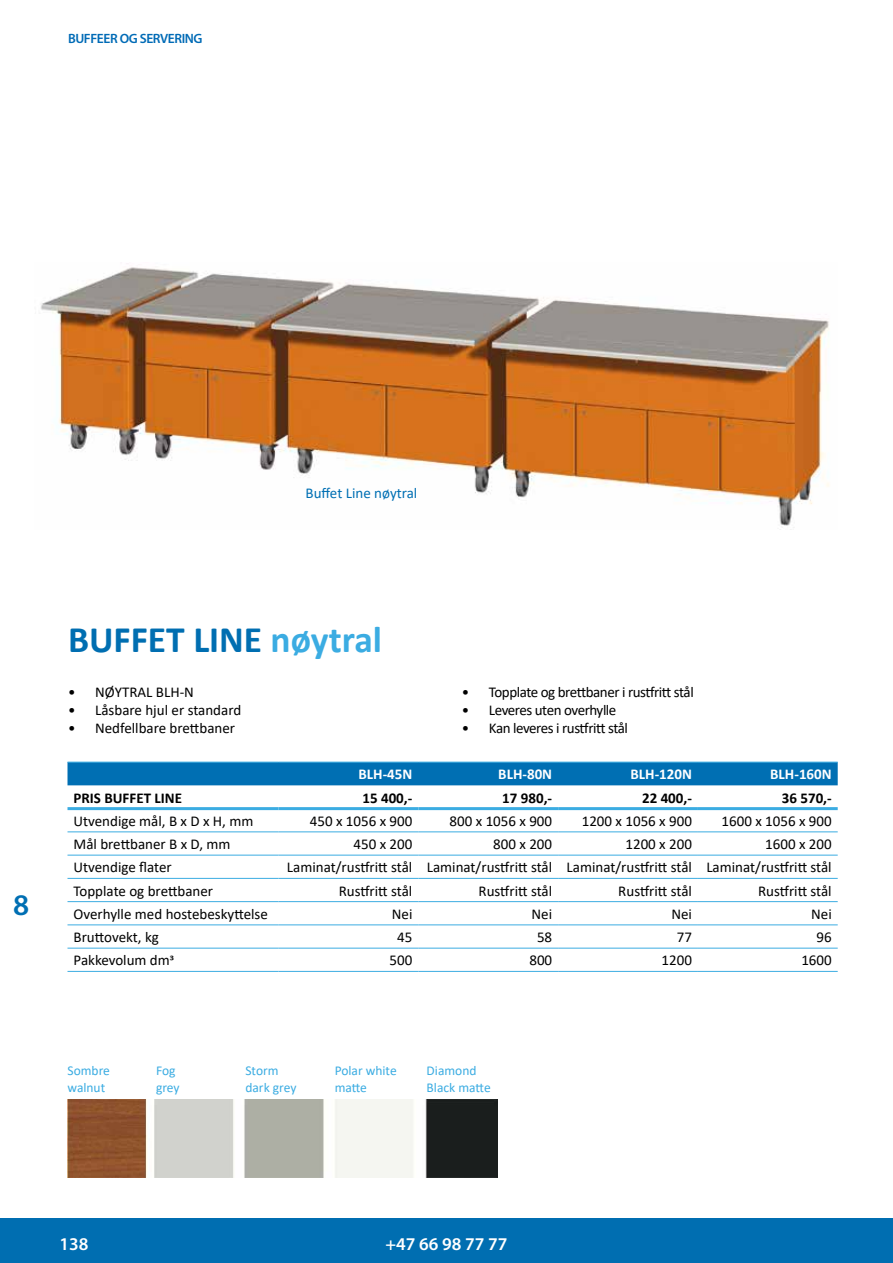
<style>
.page{position:relative;width:893px;height:1263px;background:#fff}
.page>*{position:absolute;margin:0;border:0;box-sizing:border-box;transform-origin:0 0}
.t1{font:700 37.5px "Calibri";color:#006eb1}
.t2{font:600 30px "Myriad Pro";color:#006fb3}
.t3{font:600 18px "Myriad Pro";color:#fff}
.t4{font:15px "Calibri";color:#000}
.t5{font:15px "Calibri";letter-spacing:-.03em;color:#000}
.t6{font:700 15px "Calibri";color:#000}
.t7{font:700 15px "Calibri";color:#fff}
.t8{font:15px "Calibri";color:#006fb3}
.t9{font:13.5px/16.2px "Calibri";color:#3bace2}
.t10{font:600 13.5px "Myriad Pro";letter-spacing:-.03em;color:#006bb6}
.s1{color:#3bace2}
</style>
<div class="page">
<div style="left:0;top:1218px;width:893px;height:45px;background:#006eb1"></div>
<img style="left:40px;top:263px;width:789px;height:267px">
<div style="left:68px;top:763px;width:770px;height:22px;background:#006fb3"></div>
<hr style="left:68px;top:831px;width:211px;height:1px;background:#3bace2">
<hr style="left:279px;top:831px;width:139px;height:1px;background:#3bace2">
<hr style="left:418px;top:831px;width:140px;height:1px;background:#3bace2">
<hr style="left:558px;top:831px;width:140px;height:1px;background:#3bace2">
<hr style="left:698px;top:831px;width:140px;height:1px;background:#3bace2">
<hr style="left:68px;top:855px;width:211px;height:1px;background:#3bace2">
<hr style="left:279px;top:855px;width:139px;height:1px;background:#3bace2">
<hr style="left:418px;top:855px;width:140px;height:1px;background:#3bace2">
<hr style="left:558px;top:855px;width:140px;height:1px;background:#3bace2">
<hr style="left:698px;top:855px;width:140px;height:1px;background:#3bace2">
<hr style="left:68px;top:878px;width:211px;height:1px;background:#3bace2">
<hr style="left:279px;top:878px;width:139px;height:1px;background:#3bace2">
<hr style="left:418px;top:878px;width:140px;height:1px;background:#3bace2">
<hr style="left:558px;top:878px;width:140px;height:1px;background:#3bace2">
<hr style="left:698px;top:878px;width:140px;height:1px;background:#3bace2">
<hr style="left:68px;top:901px;width:211px;height:1px;background:#3bace2">
<hr style="left:279px;top:901px;width:139px;height:1px;background:#3bace2">
<hr style="left:418px;top:901px;width:140px;height:1px;background:#3bace2">
<hr style="left:558px;top:901px;width:140px;height:1px;background:#3bace2">
<hr style="left:698px;top:901px;width:140px;height:1px;background:#3bace2">
<hr style="left:68px;top:924px;width:211px;height:1px;background:#3bace2">
<hr style="left:279px;top:924px;width:139px;height:1px;background:#3bace2">
<hr style="left:418px;top:924px;width:140px;height:1px;background:#3bace2">
<hr style="left:558px;top:924px;width:140px;height:1px;background:#3bace2">
<hr style="left:698px;top:924px;width:140px;height:1px;background:#3bace2">
<hr style="left:68px;top:948px;width:211px;height:1px;background:#3bace2">
<hr style="left:279px;top:948px;width:139px;height:1px;background:#3bace2">
<hr style="left:418px;top:948px;width:140px;height:1px;background:#3bace2">
<hr style="left:558px;top:948px;width:140px;height:1px;background:#3bace2">
<hr style="left:698px;top:948px;width:140px;height:1px;background:#3bace2">
<hr style="left:68px;top:971px;width:211px;height:1px;background:#3bace2">
<hr style="left:279px;top:971px;width:139px;height:1px;background:#3bace2">
<hr style="left:418px;top:971px;width:140px;height:1px;background:#3bace2">
<hr style="left:558px;top:971px;width:140px;height:1px;background:#3bace2">
<hr style="left:698px;top:971px;width:140px;height:1px;background:#3bace2">
<hr style="left:68px;top:762px;width:211px;height:1px;background:#3bace2">
<hr style="left:279px;top:762px;width:139px;height:1px;background:#3bace2">
<hr style="left:418px;top:762px;width:140px;height:1px;background:#3bace2">
<hr style="left:558px;top:762px;width:140px;height:1px;background:#3bace2">
<hr style="left:698px;top:762px;width:140px;height:1px;background:#3bace2">
<hr style="left:68px;top:807px;width:211px;height:3px;background:#3bace2">
<hr style="left:279px;top:807px;width:139px;height:3px;background:#3bace2">
<hr style="left:418px;top:807px;width:140px;height:3px;background:#3bace2">
<hr style="left:558px;top:807px;width:140px;height:3px;background:#3bace2">
<hr style="left:698px;top:807px;width:140px;height:3px;background:#3bace2">
<img style="left:68px;top:1099px;width:429px;height:79px">
<p class="t10" style="left:68px;top:30px;width:136px">BUFFEER OG SERVERING</p>
<p class="t8" style="left:306px;top:483px;width:113px">Buffet Line nøytral</p>
<h2 class="t2" style="left:13px;top:886px;width:18px">8</h2>
<h1 class="t1" style="left:68px;top:613px;width:316px">BUFFET LINE <span class="s1">nøytral</span></h1>
<p class="t4" style="left:68px;top:681px;width:127px">• NØYTRAL BLH-N</p>
<p class="t4" style="left:68px;top:699px;width:175px">• Låsbare hjul er standard</p>
<p class="t4" style="left:68px;top:717px;width:168px">• Nedfellbare brettbaner</p>
<p class="t5" style="left:462px;top:681px;width:233px">• Topplate og brettbaner i rustfritt stål</p>
<p class="t5" style="left:462px;top:699px;width:156px">• Leveres uten overhylle</p>
<p class="t5" style="left:462px;top:717px;width:167px">• Kan leveres i rustfritt stål</p>
<p class="t7" style="left:358px;top:764px;width:55px">BLH-45N</p>
<p class="t7" style="left:498px;top:764px;width:55px">BLH-80N</p>
<p class="t7" style="left:630px;top:764px;width:63px">BLH-120N</p>
<p class="t7" style="left:770px;top:764px;width:63px">BLH-160N</p>
<p class="t6" style="left:74px;top:787px;width:110px">PRIS BUFFET LINE</p>
<p class="t6" style="left:362px;top:787px;width:51px">15 400,-</p>
<p class="t6" style="left:502px;top:787px;width:51px">17 980,-</p>
<p class="t6" style="left:642px;top:787px;width:51px">22 400,-</p>
<p class="t6" style="left:782px;top:787px;width:51px">36 570,-</p>
<p class="t4" style="left:74px;top:810px;width:181px">Utvendige mål, B x D x H, mm</p>
<p class="t4" style="left:310px;top:810px;width:104px">450 x 1056 x 900</p>
<p class="t4" style="left:450px;top:810px;width:104px">800 x 1056 x 900</p>
<p class="t4" style="left:582px;top:810px;width:112px">1200 x 1056 x 900</p>
<p class="t4" style="left:721px;top:810px;width:112px">1600 x 1056 x 900</p>
<p class="t4" style="left:74px;top:834px;width:159px">Mål brettbaner B x D, mm</p>
<p class="t4" style="left:353px;top:834px;width:60px">450 x 200</p>
<p class="t4" style="left:493px;top:834px;width:60px">800 x 200</p>
<p class="t4" style="left:625px;top:834px;width:68px">1200 x 200</p>
<p class="t4" style="left:765px;top:834px;width:68px">1600 x 200</p>
<p class="t4" style="left:74px;top:857px;width:100px">Utvendige flater</p>
<p class="t4" style="left:287px;top:857px;width:546px">Laminat/rustfritt stål Laminat/rustfritt stål Laminat/rustfritt stål Laminat/rustfritt stål</p>
<p class="t4" style="left:74px;top:880px;width:141px">Topplate og brettbaner</p>
<p class="t4" style="left:339px;top:880px;width:75px">Rustfritt stål</p>
<p class="t4" style="left:478px;top:880px;width:75px">Rustfritt stål</p>
<p class="t4" style="left:618px;top:880px;width:75px">Rustfritt stål</p>
<p class="t4" style="left:758px;top:880px;width:75px">Rustfritt stål</p>
<p class="t4" style="left:74px;top:903px;width:196px">Overhylle med hostebeskyttelse</p>
<p class="t4" style="left:392px;top:903px;width:22px">Nei</p>
<p class="t4" style="left:532px;top:903px;width:22px">Nei</p>
<p class="t4" style="left:671px;top:903px;width:22px">Nei</p>
<p class="t4" style="left:811px;top:903px;width:22px">Nei</p>
<p class="t4" style="left:74px;top:927px;width:87px">Bruttovekt, kg</p>
<p class="t4" style="left:397px;top:927px;width:17px">45</p>
<p class="t4" style="left:537px;top:927px;width:17px">58</p>
<p class="t4" style="left:677px;top:927px;width:17px">77</p>
<p class="t4" style="left:817px;top:927px;width:17px">96</p>
<p class="t4" style="left:74px;top:950px;width:102px">Pakkevolum dm3</p>
<p class="t4" style="left:390px;top:950px;width:24px">500</p>
<p class="t4" style="left:529px;top:950px;width:24px">800</p>
<p class="t4" style="left:662px;top:950px;width:32px">1200</p>
<p class="t4" style="left:801px;top:950px;width:32px">1600</p>
<p class="t9" style="left:68px;top:1062px;width:44px">Sombre walnut</p>
<p class="t9" style="left:156px;top:1062px;width:25px">Fog grey</p>
<p class="t9" style="left:245px;top:1062px;width:53px">Storm dark grey</p>
<p class="t9" style="left:335px;top:1062px;width:64px">Polar white matte</p>
<p class="t9" style="left:427px;top:1062px;width:66px">Diamond<br>Black matte</p>
<p class="t3" style="left:60px;top:1232px;width:30px">138</p>
<p class="t3" style="left:385px;top:1232px;width:124px">+47 66 98 77 77</p>
</div>
